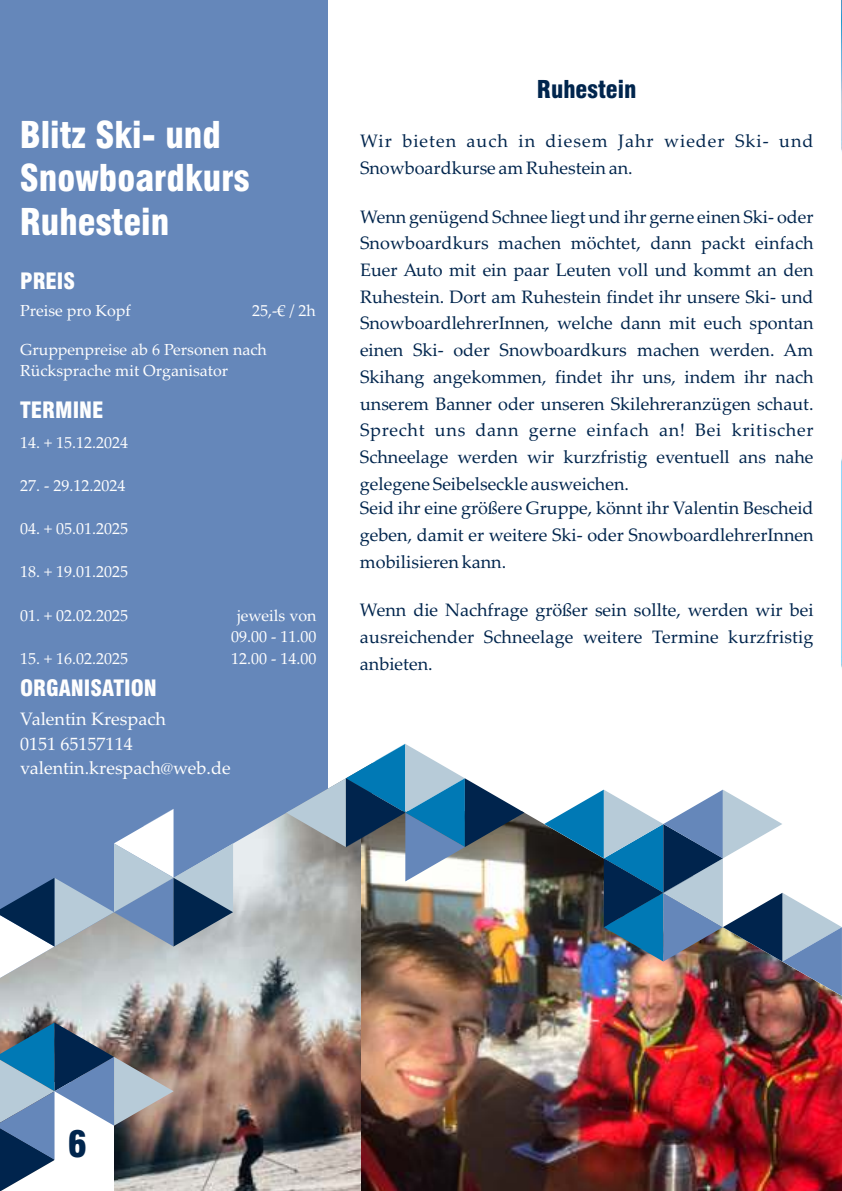
<style>
.page{position:relative;width:842px;height:1191px;background:#fff}
.page>*{position:absolute;margin:0;border:0;box-sizing:border-box;transform-origin:0 0}
.t1{font:900 condensed 36px/43.2px "Swiss 721 BT";color:#fff}
.t2{font:900 condensed 36px "Swiss 721 BT";color:#00254d}
.t3{font:900 condensed 24px "Swiss 721 BT";color:#00254d}
.t4{font:900 condensed 22px "Swiss 721 BT";color:#fefefe}
.t5{font:18px/26.8px "Palatino Linotype";color:#00254d;text-align:justify}
.t6{font:18px/26.8px "Palatino Linotype";letter-spacing:.055em;color:#00254d}
.t7{font:18px/24.2px "Palatino Linotype";color:#fefefe}
.t8{font:16px/21.6px "Palatino Linotype";color:#fefefe}
</style>
<div class="page">
<img style="left:841px;top:0;width:1px;height:669px">
<div style="left:0;top:0;width:328px;height:1191px;background:#6587ba"></div>
<img style="left:0;top:813px;width:362px;height:378px">
<img style="left:362px;top:812px;width:480px;height:379px">
<svg style="left:0;top:1022px;width:174px;height:169px;background:#7f90a1"></svg>
<svg style="left:286px;top:744px;width:238px;height:137px"></svg>
<img style="left:544px;top:789px;width:298px;height:207px">
<svg style="left:0;top:809px;width:233px;height:172px"></svg>
<h1 class="t1" style="left:20px;top:117px;width:231px">Blitz Ski- und<br>Snowboardkurs<br>Ruhestein</h1>
<p class="t4" style="left:20px;top:272px;width:56px">PREIS</p>
<p class="t8" style="left:20px;top:302px;width:112px">Preise pro Kopf</p>
<p class="t8" style="left:252px;top:302px;width:65px">25,-€ / 2h</p>
<p class="t8" style="left:20px;top:340px;width:248px">Gruppenpreise ab 6 Personen nach<br>Rücksprache mit Organisator</p>
<p class="t4" style="left:20px;top:401px;width:85px">TERMINE</p>
<p class="t8" style="left:20px;top:433px;width:109px">14. + 15.12.2024</p>
<p class="t8" style="left:20px;top:476px;width:107px">27. - 29.12.2024</p>
<p class="t8" style="left:20px;top:520px;width:109px">04. + 05.01.2025</p>
<p class="t8" style="left:20px;top:563px;width:109px">18. + 19.01.2025</p>
<p class="t8" style="left:20px;top:606px;width:109px">01. + 02.02.2025</p>
<p class="t8" style="left:20px;top:649px;width:109px">15. + 16.02.2025</p>
<p class="t4" style="left:20px;top:679px;width:138px">ORGANISATION</p>
<p class="t8" style="left:231px;top:606px;width:87px;text-align:center">jeweils von<br>09.00 - 11.00<br>12.00 - 14.00</p>
<p class="t7" style="left:20px;top:709px;width:212px">Valentin Krespach<br>0151 65157114 valentin.krespach@web.de</p>
<h2 class="t3" style="left:537px;top:80px;width:101px">Ruhestein</h2>
<p class="t6" style="left:360px;top:130px;width:455px">Wir bieten auch in diesem Jahr wieder Ski- und<br>Snowboardkurse am Ruhestein an.</p>
<p class="t5" style="left:360px;top:205px;width:455px">Wenn genügend Schnee liegt und ihr gerne einen Ski- oder Snowboardkurs machen möchtet, dann packt einfach Euer Auto mit ein paar Leuten voll und kommt an den Ruhestein. Dort am Ruhestein findet ihr unsere Ski- und SnowboardlehrerInnen, welche dann mit euch spontan einen Ski- oder Snowboardkurs machen werden. Am Skihang angekommen, findet ihr uns, indem ihr nach unserem Banner oder unseren Skilehreranzügen schaut.<br>Sprecht uns dann gerne einfach an! Bei kritischer Schneelage werden wir kurzfristig eventuell ans nahe gelegene Seibelseckle ausweichen.</p>
<p class="t5" style="left:360px;top:496px;width:455px">Seid ihr eine größere Gruppe, könnt ihr Valentin Bescheid geben, damit er weitere Ski- oder SnowboardlehrerInnen mobilisieren kann.</p>
<p class="t5" style="left:360px;top:598px;width:455px">Wenn die Nachfrage größer sein sollte, werden wir bei ausreichender Schneelage weitere Termine kurzfristig anbieten.</p>
<h1 class="t2" style="left:68px;top:1129px;width:21px">6</h1>
</div>
